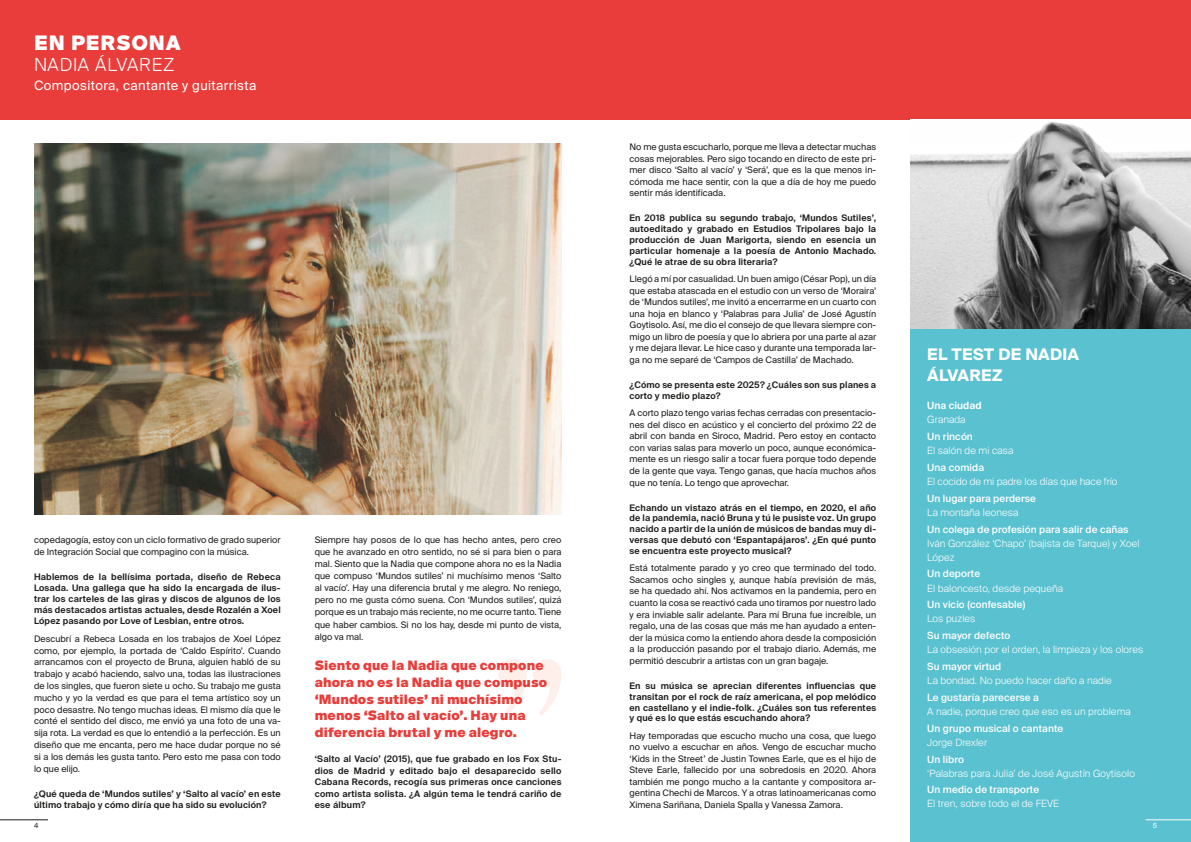
<style>
.page{position:relative;width:1191px;height:842px;background:#fff}
.page>*{position:absolute;margin:0;border:0;box-sizing:border-box;transform-origin:0 0}
.t1{font:900 20px "Suisse Intl";letter-spacing:.05em;color:#fff}
.t2{font:300 18px "Suisse Intl";letter-spacing:.05em;color:#fff}
.t3{font:700 16px/21px "Suisse Intl";letter-spacing:.02em;color:#fff}
.t4{font:900 13px/16.6px "Suisse Intl";letter-spacing:.01em;color:#e83d3a}
.t5{font:13px "Suisse Intl";letter-spacing:.03em;color:#fff}
.t6{font:300 10px/14px "Suisse Intl";letter-spacing:.01em;color:#fff}
.t7{font:500 10px "Suisse Intl";letter-spacing:.01em;color:#fff}
.t8{font:600 10px "Suisse Intl";letter-spacing:.01em;color:#fff}
.t9{font:9px/11.6px "Suisse Intl";color:#1d1d1b;text-align:justify}
.t10{font:600 9px/10.9px "Suisse Intl";letter-spacing:.02em;color:#1d1d1b;text-align:justify}
.t11{font:7px "Suisse Intl";color:#1d1d1b}
.t12{font:7px "Suisse Intl";color:#fff}
</style>
<div class="page">
<div style="left:910px;top:175px;width:281px;height:667px;background:#5ac1d0"></div>
<div style="left:0;top:0;width:1191px;height:119px;background:#e83d3a"></div>
<img style="left:910px;top:122px;width:281px;height:207px">
<img style="left:34px;top:143px;width:527px;height:371px">
<hr style="left:1145px;top:819px;width:46px;height:1px;background:#fff">
<hr style="left:0;top:819px;width:48px;height:1px;background:#1d1d1b">
<svg style="left:498px;top:659px;width:28px;height:57px"></svg>
<svg style="left:533px;top:659px;width:28px;height:57px"></svg>
<h1 class="t1" style="left:34px;top:31px;width:148px">EN PERSONA</h1>
<h2 class="t2" style="left:34px;top:54px;width:142px">NADIA ÁLVAREZ</h2>
<h3 class="t5" style="left:34px;top:78px;width:224px">Compositora, cantante y guitarrista</h3>
<p class="t9" style="left:34px;top:534px;width:248px">copedagogía, estoy con un ciclo formativo de grado superior de Integración Social que compagino con la música.</p>
<p class="t10" style="left:34px;top:571px;width:248px">Hablemos de la bellísima portada, diseño de Rebeca Losada. Una gallega que ha sido la encargada de ilus&shy;trar los carteles de las giras y discos de algunos de los más destacados artistas actuales, desde Rozalén a Xoel López pasando por Love of Lesbian, entre otros.</p>
<p class="t9" style="left:34px;top:633px;width:248px">Descubrí a Rebeca Losada en los trabajos de Xoel López como, por ejemplo, la portada de ‘Caldo Espírito’. Cuando arrancamos con el proyecto de Bruna, alguien habló de su trabajo y acabó haciendo, salvo una, todas las ilustraciones de los singles, que fueron siete u ocho. Su trabajo me gusta mucho y yo la verdad es que para el tema artístico soy un poco desastre. No tengo muchas ideas. El mismo día que le conté el sentido del disco, me envió ya una foto de una va&shy;sija rota. La verdad es que lo entendió a la perfección. Es un diseño que me encanta, pero me hace dudar porque no sé si a los demás les gusta tanto. Pero esto me pasa con todo lo que elijo.</p>
<p class="t10" style="left:34px;top:788px;width:248px">¿Qué queda de ‘Mundos sutiles’ y ‘Salto al vacío’ en este último trabajo y cómo diría que ha sido su evolución?</p>
<p class="t9" style="left:315px;top:534px;width:248px;line-height:12.1px">Siempre hay posos de lo que has hecho antes, pero creo que he avanzado en otro sentido, no sé si para bien o para mal. Siento que la Nadia que compone ahora no es la Nadia que compuso ‘Mundos sutiles’ ni muchísimo menos ‘Salto al vacío’. Hay una diferencia brutal y me alegro. No reniego, pero no me gusta cómo suena. Con ‘Mundos sutiles’, quizá porque es un trabajo más reciente, no me ocurre tanto. Tiene que haber cambios. Si no los hay, desde mi punto de vista, algo va mal.</p>
<h3 class="t4" style="left:315px;top:658px;width:234px">Siento que la Nadia que compone ahora no es la Nadia que compuso ‘Mundos sutiles’ ni muchísimo menos ‘Salto al vacío’. Hay una diferencia brutal y me alegro.</h3>
<p class="t10" style="left:315px;top:753px;width:248px;line-height:11.4px">‘Salto al Vacío’ (2015), que fue grabado en los Fox Stu&shy;dios de Madrid y editado bajo el desaparecido sello Cabana Records, recogía sus primeras once canciones como artista solista. ¿A algún tema le tendrá cariño de ese álbum?</p>
<p class="t9" style="left:629px;top:141px;width:248px">No me gusta escucharlo, porque me lleva a detectar muchas cosas mejorables. Pero sigo tocando en directo de este pri&shy;mer disco ‘Salto al vacío’ y ‘Será’, que es la que menos in&shy;cómoda me hace sentir, con la que a día de hoy me puedo sentir más identificada.</p>
<p class="t10" style="left:629px;top:213px;width:248px">En 2018 publica su segundo trabajo, ‘Mundos Sutiles’, autoeditado y grabado en Estudios Tripolares bajo la producción de Juan Marigorta, siendo en esencia un particular homenaje a la poesía de Antonio Machado. ¿Qué le atrae de su obra literaria?</p>
<p class="t9" style="left:629px;top:273px;width:248px">Llegó a mí por casualidad. Un buen amigo (César Pop), un día que estaba atascada en el estudio con un verso de ‘Moraira’ de ‘Mundos sutiles’, me invitó a encerrarme en un cuarto con una hoja en blanco y ‘Palabras para Julia’ de José Agustín Goytisolo. Así, me dio el consejo de que llevara siempre con&shy;migo un libro de poesía y que lo abriera por una parte al azar y me dejara llevar. Le hice caso y durante una temporada lar&shy;ga no me separé de ‘Campos de Castilla’ de Machado.</p>
<p class="t10" style="left:629px;top:379px;width:248px">¿Cómo se presenta este 2025? ¿Cuáles son sus planes a corto y medio plazo?</p>
<p class="t9" style="left:629px;top:407px;width:248px">A corto plazo tengo varias fechas cerradas con presentacio&shy;nes del disco en acústico y el concierto del próximo 22 de abril con banda en Siroco, Madrid. Pero estoy en contacto con varias salas para moverlo un poco, aunque económica&shy;mente es un riesgo salir a tocar fuera porque todo depende de la gente que vaya. Tengo ganas, que hacía muchos años que no tenía. Lo tengo que aprovechar.</p>
<p class="t10" style="left:629px;top:502px;width:248px">Echando un vistazo atrás en el tiempo, en 2020, el año de la pandemia, nació Bruna y tú le pusiste voz. Un grupo nacido a partir de la unión de músicos de bandas muy di&shy;versas que debutó con ‘Espantapájaros’. ¿En qué punto se encuentra este proyecto musical?</p>
<p class="t9" style="left:629px;top:562px;width:248px">Está totalmente parado y yo creo que terminado del todo.<br>Sacamos ocho singles y, aunque había previsión de más, se ha quedado ahí. Nos activamos en la pandemia, pero en cuanto la cosa se reactivó cada uno tiramos por nuestro lado y era inviable salir adelante. Para mí Bruna fue increíble, un regalo, una de las cosas que más me han ayudado a enten&shy;der la música como la entiendo ahora desde la composición a la producción pasando por el trabajo diario. Además, me permitió descubrir a artistas con un gran bagaje.</p>
<p class="t10" style="left:629px;top:680px;width:248px">En su música se aprecian diferentes influencias que transitan por el rock de raíz americana, el pop melódico en castellano y el indie-folk. ¿Cuáles son tus referentes y qué es lo que estás escuchando ahora?</p>
<p class="t9" style="left:629px;top:730px;width:248px">Hay temporadas que escucho mucho una cosa, que luego no vuelvo a escuchar en años. Vengo de escuchar mucho ‘Kids in the Street’ de Justin Townes Earle, que es el hijo de Steve Earle, fallecido por una sobredosis en 2020. Ahora también me pongo mucho a la cantante y compositora ar&shy;gentina Chechi de Marcos. Y a otras latinoamericanas como Ximena Sariñana, Daniela Spalla y Vanessa Zamora.</p>
<h3 class="t3" style="left:927px;top:344px;width:153px">EL TEST DE NADIA<br>ÁLVAREZ</h3>
<p class="t8" style="left:927px;top:400px;width:56px">Una ciudad</p>
<p class="t6" style="left:927px;top:413px;width:40px">Granada</p>
<p class="t7" style="left:927px;top:431px;width:47px">Un rincón</p>
<p class="t6" style="left:927px;top:444px;width:88px">El salón de mi casa</p>
<p class="t7" style="left:927px;top:462px;width:58px">Una comida</p>
<p class="t6" style="left:927px;top:474px;width:192px">El cocido de mi padre los días que hace frío</p>
<p class="t7" style="left:927px;top:492px;width:110px">Un lugar para perderse</p>
<p class="t6" style="left:927px;top:505px;width:93px">La montaña leonesa</p>
<p class="t7" style="left:927px;top:523px;width:203px">Un colega de profesión para salir de cañas</p>
<p class="t6" style="left:927px;top:536px;width:214px">Iván González ‘Chapo’ (bajista de Tarque) y Xoel<br>López</p>
<p class="t7" style="left:927px;top:568px;width:54px">Un deporte</p>
<p class="t6" style="left:927px;top:581px;width:137px">El baloncesto, desde pequeña</p>
<p class="t7" style="left:927px;top:599px;width:99px">Un vicio (confesable)</p>
<p class="t6" style="left:927px;top:612px;width:50px">Los puzles</p>
<p class="t7" style="left:927px;top:630px;width:85px">Su mayor defecto</p>
<p class="t6" style="left:927px;top:643px;width:218px">La obsesión por el orden, la limpieza y los olores</p>
<p class="t7" style="left:927px;top:661px;width:75px">Su mayor virtud</p>
<p class="t6" style="left:927px;top:673px;width:186px">La bondad. No puedo hacer daño a nadie</p>
<p class="t7" style="left:927px;top:691px;width:113px">Le gustaría parecerse a</p>
<p class="t6" style="left:927px;top:704px;width:205px">A nadie, porque creo que eso es un problema</p>
<p class="t7" style="left:927px;top:722px;width:138px">Un grupo musical o cantante</p>
<p class="t6" style="left:927px;top:735px;width:61px">Jorge Drexler</p>
<p class="t7" style="left:927px;top:753px;width:38px">Un libro</p>
<p class="t6" style="left:927px;top:766px;width:209px">‘Palabras para Julia’ de José Agustín Goytisolo</p>
<p class="t7" style="left:927px;top:784px;width:113px">Un medio de transporte</p>
<p class="t6" style="left:927px;top:797px;width:133px">El tren, sobre todo el de FEVE</p>
<p class="t11" style="left:34px;top:821px;width:6px">4</p>
<p class="t12" style="left:1152px;top:821px;width:6px">5</p>
</div>
